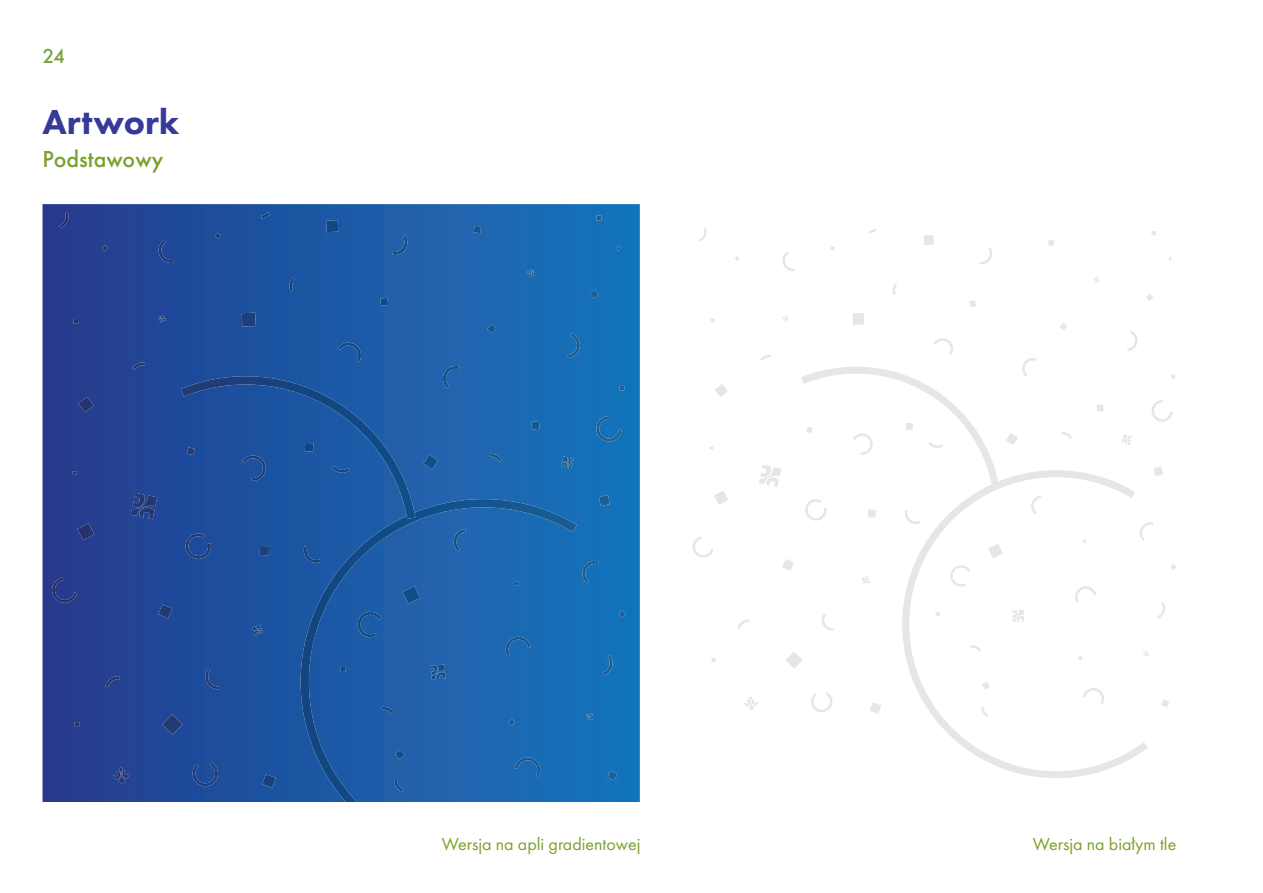
<style>
.page{position:relative;width:1263px;height:893px;background:#fff}
.page>*{position:absolute;margin:0;border:0;box-sizing:border-box;transform-origin:0 0}
.t1{font:800 36px "Futura PT";color:#363b99}
.t2{font:500 24px "Futura PT";color:#7ca12b}
.t3{font:500 21px "Futura PT";color:#79a440}
.t4{font:18px "Futura PT";color:#7da12b}
</style>
<div class="page">
<svg style="left:43px;top:204px;width:597px;height:598px;background:#1d55a2"></svg>
<svg style="left:301px;top:499px;width:276px;height:303px;background:#1d61ab"></svg>
<svg style="left:395px;top:750px;width:10px;height:9px"></svg>
<svg style="left:242px;top:313px;width:14px;height:14px"></svg>
<svg style="left:326px;top:220px;width:12px;height:12px"></svg>
<svg style="left:403px;top:586px;width:17px;height:18px"></svg>
<svg style="left:508px;top:719px;width:7px;height:6px"></svg>
<svg style="left:75px;top:722px;width:4px;height:5px"></svg>
<svg style="left:215px;top:233px;width:6px;height:6px"></svg>
<svg style="left:162px;top:714px;width:20px;height:21px"></svg>
<svg style="left:596px;top:215px;width:6px;height:6px"></svg>
<svg style="left:102px;top:245px;width:6px;height:6px"></svg>
<svg style="left:340px;top:667px;width:5px;height:5px"></svg>
<svg style="left:380px;top:298px;width:8px;height:8px"></svg>
<svg style="left:589px;top:289px;width:10px;height:10px"></svg>
<svg style="left:73px;top:319px;width:5px;height:5px"></svg>
<svg style="left:260px;top:546px;width:9px;height:9px"></svg>
<svg style="left:619px;top:610px;width:7px;height:7px"></svg>
<svg style="left:487px;top:324px;width:9px;height:9px"></svg>
<svg style="left:77px;top:523px;width:17px;height:17px"></svg>
<svg style="left:531px;top:421px;width:9px;height:9px"></svg>
<svg style="left:599px;top:495px;width:11px;height:11px"></svg>
<svg style="left:158px;top:604px;width:14px;height:14px"></svg>
<svg style="left:608px;top:771px;width:9px;height:9px"></svg>
<svg style="left:262px;top:774px;width:14px;height:14px"></svg>
<svg style="left:474px;top:226px;width:7px;height:7px"></svg>
<svg style="left:423px;top:455px;width:15px;height:14px"></svg>
<svg style="left:78px;top:397px;width:16px;height:15px"></svg>
<svg style="left:515px;top:581px;width:4px;height:4px"></svg>
<svg style="left:619px;top:386px;width:5px;height:5px"></svg>
<svg style="left:617px;top:246px;width:4px;height:5px"></svg>
<svg style="left:72px;top:471px;width:5px;height:3px"></svg>
<svg style="left:52px;top:578px;width:25px;height:25px"></svg>
<svg style="left:603px;top:655px;width:10px;height:20px"></svg>
<svg style="left:338px;top:343px;width:23px;height:19px"></svg>
<svg style="left:184px;top:533px;width:28px;height:26px"></svg>
<svg style="left:261px;top:212px;width:9px;height:6px"></svg>
<svg style="left:191px;top:762px;width:29px;height:24px"></svg>
<svg style="left:288px;top:277px;width:7px;height:14px"></svg>
<svg style="left:132px;top:362px;width:13px;height:8px"></svg>
<svg style="left:394px;top:780px;width:9px;height:12px"></svg>
<svg style="left:381px;top:707px;width:13px;height:7px"></svg>
<svg style="left:490px;top:454px;width:12px;height:8px"></svg>
<svg style="left:596px;top:416px;width:26px;height:25px"></svg>
<svg style="left:357px;top:612px;width:24px;height:25px"></svg>
<svg style="left:59px;top:212px;width:11px;height:16px"></svg>
<svg style="left:105px;top:676px;width:15px;height:11px"></svg>
<svg style="left:181px;top:376px;width:234px;height:143px;background:#1d549f"></svg>
<svg style="left:303px;top:546px;width:19px;height:17px"></svg>
<svg style="left:205px;top:669px;width:14px;height:20px"></svg>
<svg style="left:453px;top:529px;width:12px;height:22px"></svg>
<svg style="left:392px;top:235px;width:16px;height:20px"></svg>
<svg style="left:504px;top:637px;width:27px;height:19px"></svg>
<svg style="left:515px;top:757px;width:25px;height:19px"></svg>
<svg style="left:157px;top:240px;width:16px;height:23px"></svg>
<svg style="left:442px;top:366px;width:18px;height:22px"></svg>
<svg style="left:581px;top:561px;width:18px;height:22px"></svg>
<svg style="left:568px;top:333px;width:12px;height:25px"></svg>
<svg style="left:113px;top:767px;width:17px;height:17px"></svg>
<svg style="left:131px;top:493px;width:26px;height:26px"></svg>
<svg style="left:158px;top:315px;width:8px;height:8px"></svg>
<svg style="left:431px;top:665px;width:14px;height:14px"></svg>
<svg style="left:586px;top:713px;width:7px;height:7px"></svg>
<svg style="left:561px;top:456px;width:13px;height:13px"></svg>
<svg style="left:527px;top:269px;width:8px;height:8px"></svg>
<svg style="left:252px;top:624px;width:11px;height:11px"></svg>
<svg style="left:902px;top:470px;width:246px;height:308px"></svg>
<svg style="left:982px;top:681px;width:8px;height:8px"></svg>
<svg style="left:852px;top:313px;width:12px;height:12px"></svg>
<svg style="left:924px;top:235px;width:10px;height:10px"></svg>
<svg style="left:988px;top:544px;width:15px;height:14px"></svg>
<svg style="left:1077px;top:655px;width:6px;height:6px"></svg>
<svg style="left:712px;top:658px;width:3px;height:4px"></svg>
<svg style="left:830px;top:246px;width:5px;height:4px"></svg>
<svg style="left:786px;top:652px;width:16px;height:16px"></svg>
<svg style="left:1151px;top:231px;width:5px;height:5px"></svg>
<svg style="left:735px;top:256px;width:5px;height:5px"></svg>
<svg style="left:935px;top:612px;width:5px;height:4px"></svg>
<svg style="left:969px;top:300px;width:7px;height:7px"></svg>
<svg style="left:1146px;top:294px;width:7px;height:7px"></svg>
<svg style="left:710px;top:318px;width:5px;height:4px"></svg>
<div style="left:868px;top:510px;width:7px;height:8px;background:#e6e6e6"></div>
<svg style="left:1171px;top:564px;width:5px;height:6px"></svg>
<svg style="left:1060px;top:323px;width:7px;height:7px"></svg>
<svg style="left:714px;top:491px;width:14px;height:14px"></svg>
<svg style="left:1097px;top:404px;width:7px;height:8px"></svg>
<svg style="left:1154px;top:467px;width:9px;height:9px"></svg>
<svg style="left:782px;top:559px;width:12px;height:12px"></svg>
<svg style="left:1161px;top:699px;width:8px;height:8px"></svg>
<svg style="left:870px;top:702px;width:11px;height:11px"></svg>
<svg style="left:1048px;top:240px;width:6px;height:6px"></svg>
<svg style="left:1006px;top:433px;width:12px;height:12px"></svg>
<svg style="left:715px;top:384px;width:13px;height:13px"></svg>
<svg style="left:1083px;top:539px;width:3px;height:4px"></svg>
<svg style="left:1171px;top:375px;width:4px;height:4px"></svg>
<svg style="left:693px;top:536px;width:21px;height:22px"></svg>
<svg style="left:1157px;top:602px;width:8px;height:16px"></svg>
<svg style="left:934px;top:338px;width:19px;height:17px"></svg>
<svg style="left:805px;top:499px;width:22px;height:22px"></svg>
<svg style="left:869px;top:228px;width:7px;height:6px"></svg>
<svg style="left:811px;top:692px;width:22px;height:20px"></svg>
<svg style="left:893px;top:283px;width:4px;height:12px"></svg>
<svg style="left:760px;top:355px;width:11px;height:6px"></svg>
<svg style="left:981px;top:707px;width:7px;height:10px"></svg>
<svg style="left:970px;top:645px;width:11px;height:6px"></svg>
<svg style="left:1062px;top:432px;width:10px;height:7px"></svg>
<svg style="left:1151px;top:400px;width:22px;height:22px"></svg>
<svg style="left:950px;top:565px;width:20px;height:22px"></svg>
<svg style="left:699px;top:228px;width:8px;height:14px"></svg>
<svg style="left:738px;top:619px;width:12px;height:10px"></svg>
<svg style="left:801px;top:367px;width:198px;height:120px"></svg>
<svg style="left:904px;top:510px;width:16px;height:14px"></svg>
<svg style="left:822px;top:613px;width:12px;height:17px"></svg>
<svg style="left:1031px;top:495px;width:10px;height:19px"></svg>
<svg style="left:980px;top:248px;width:12px;height:16px"></svg>
<svg style="left:1073px;top:586px;width:23px;height:17px"></svg>
<svg style="left:1083px;top:688px;width:21px;height:16px"></svg>
<svg style="left:782px;top:252px;width:13px;height:19px"></svg>
<svg style="left:1022px;top:358px;width:14px;height:18px"></svg>
<svg style="left:1139px;top:522px;width:15px;height:19px"></svg>
<svg style="left:1127px;top:331px;width:11px;height:20px"></svg>
<svg style="left:744px;top:696px;width:14px;height:14px"></svg>
<svg style="left:759px;top:465px;width:22px;height:22px"></svg>
<svg style="left:783px;top:315px;width:5px;height:6px"></svg>
<svg style="left:1012px;top:610px;width:12px;height:12px"></svg>
<svg style="left:1143px;top:651px;width:6px;height:6px"></svg>
<svg style="left:1122px;top:434px;width:10px;height:11px"></svg>
<svg style="left:1093px;top:276px;width:7px;height:7px"></svg>
<svg style="left:861px;top:576px;width:9px;height:9px"></svg>
<p class="t3" style="left:43px;top:44px;width:24px">24</p>
<h1 class="t1" style="left:43px;top:99px;width:138px">Artwork</h1>
<h2 class="t2" style="left:43px;top:145px;width:122px">Podstawowy</h2>
<p class="t4" style="left:442px;top:834px;width:200px">Wersja na apli gradientowej</p>
<p class="t4" style="left:1033px;top:834px;width:145px">Wersja na białym tle</p>
</div>
